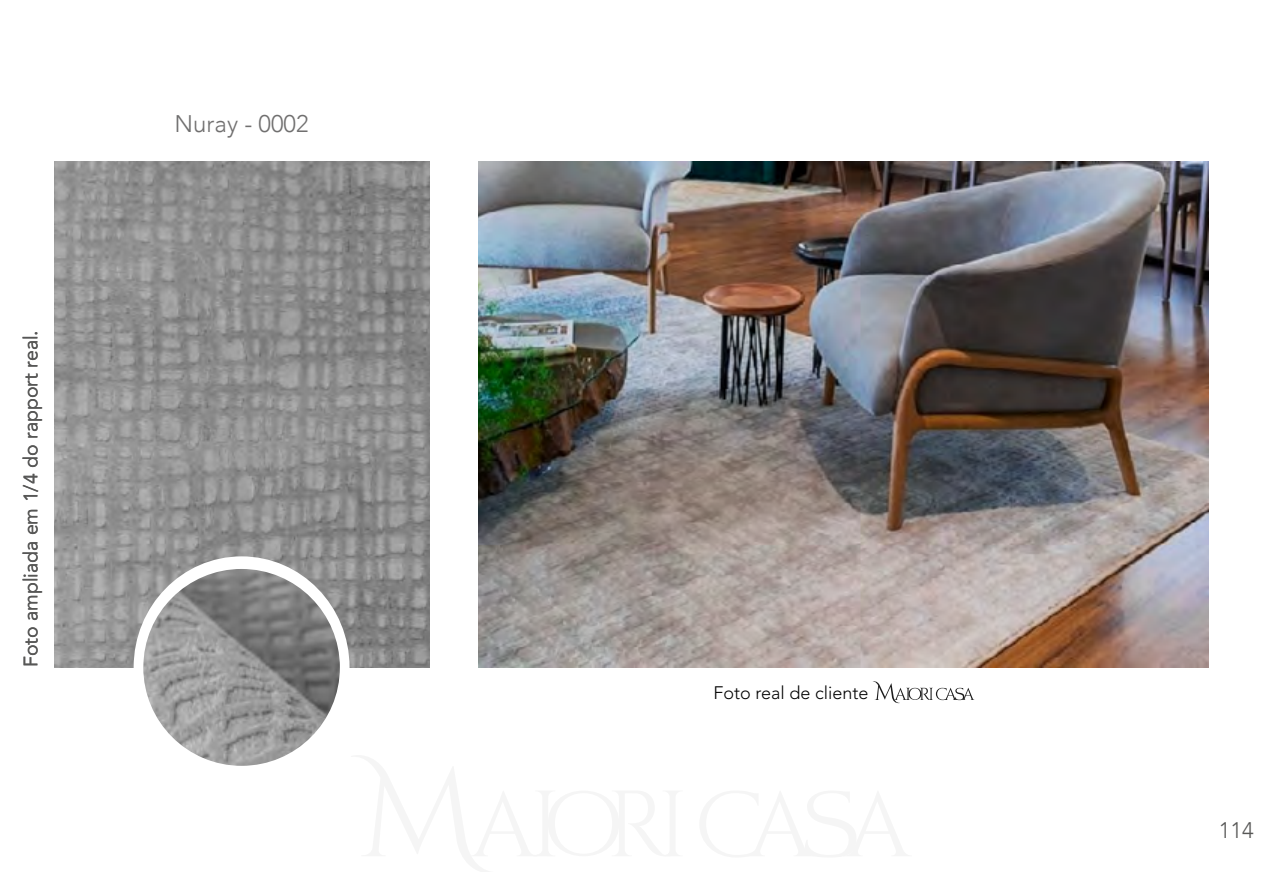
<style>
.page{position:relative;width:1263px;height:893px;background:#fff}
.page>*{position:absolute;margin:0;border:0;box-sizing:border-box;transform-origin:0 0}
.t1{font:300 24px "Avenir";color:#706f6f}
.t2{font:300 22.5px "Avenir";color:#575756}
.t3{font:19.5px "Avenir";color:#575756}
.t4{font:300 18px "Avenir LT Std";color:#000}
</style>
<div class="page">
<svg style="left:873px;top:681px;width:101px;height:23px"></svg>
<img style="left:54px;top:161px;width:375px;height:506px">
<img style="left:478px;top:161px;width:731px;height:506px">
<div style="left:134px;top:556px;width:216px;height:222px;background:#fff;border-radius:50%"></div>
<img style="left:143px;top:569px;width:197px;height:197px;border-radius:98px">
<p class="t3" style="left:15px;top:667px;width:339px;rotate:-90deg">Foto ampliada em 1/4 do rapport real.</p>
<p class="t1" style="left:175px;top:110px;width:135px">Nuray - 0002</p>
<p class="t4" style="left:713px;top:682px;width:157px">Foto real de cliente</p>
<p class="t2" style="left:1219px;top:817px;width:37px">114</p>
</div>
